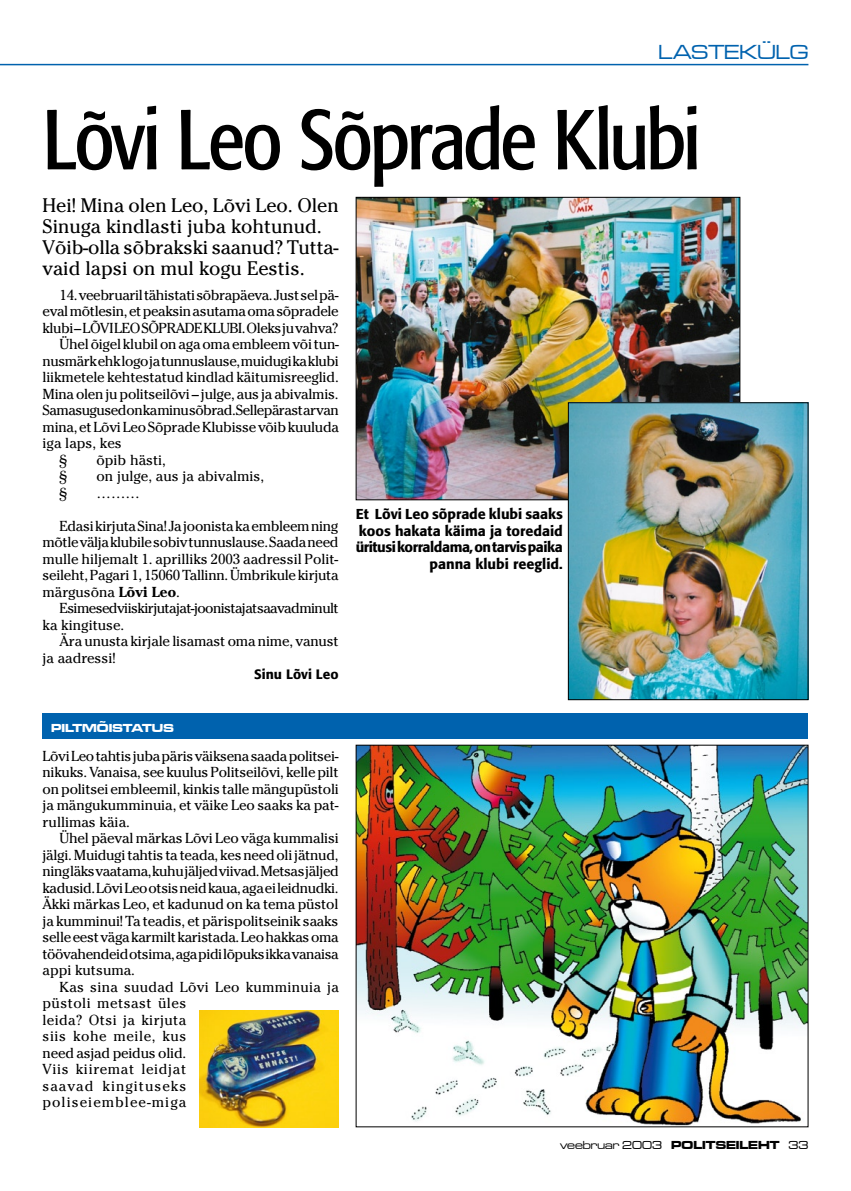
<style>
.page{position:relative;width:851px;height:1191px;background:#fff}
.page>*{position:absolute;margin:0;border:0;box-sizing:border-box;transform-origin:0 0}
.t1{font:condensed 84px "Formata";letter-spacing:-.04em;color:#000}
.t2{font:21px "Microgramma D Medi Exte";color:#0062ae}
.t3{font:19.5px/21px "Cheltenham";color:#000}
.t4{font:14.4px/16.5px "Cheltenham";letter-spacing:-.02em;color:#000;text-align:justify}
.t5{font:14.4px/16.5px "Cheltenham";letter-spacing:.03em;color:#000}
.t6{font:14.4px/16.5px "Cheltenham";letter-spacing:-.04em;color:#000}
.t7{font:14.4px "Cheltenham";color:#000}
.t8{font:500 14.25px/16.5px "Formata";letter-spacing:-.005em;color:#000;text-align:right}
.t9{font:500 13.5px "Formata";color:#000}
.t10{font:12px "Microgramma D Medi Exte";color:#000}
.t11{font:12px "Microgramma D Bold Exte";color:#fff}
.s1{font-weight:700}
.s2{font-family:"Microgramma D Bold Exte"}
</style>
<div class="page">
<hr style="left:0;top:64px;width:808px;height:1px;background:#0062ae">
<img style="left:199px;top:1010px;width:139px;height:117px">
<div style="left:43px;top:713px;width:765px;height:26px;background:#0062ae"></div>
<img style="left:358px;top:747px;width:448px;height:378px">
<img style="left:358px;top:199px;width:380px;height:299px">
<img style="left:570px;top:404px;width:236px;height:294px">
<div style="left:568px;top:402px;width:240px;height:298px;border:1px solid #000"></div>
<h2 class="t2" style="left:658px;top:39px;width:151px">LASTEKÜLG</h2>
<h1 class="t1" style="left:43px;top:90px;width:659px">Lõvi Leo Sõprade Klubi</h1>
<h3 class="t3" style="left:43px;top:194px;width:297px">Hei! Mina olen Leo, Lõvi Leo. Olen Sinuga kindlasti juba kohtunud.<br>Võib-olla sõbrakski saanud? Tutta&shy;vaid lapsi on mul kogu Eestis.</h3>
<p class="t4" style="left:60px;top:286px;width:280px">14. veebruaril tähistati sõbrapäeva. Just sel pä-</p>
<p class="t4" style="left:43px;top:303px;width:298px">eval mõtlesin, et peaksin asutama oma sõpradele</p>
<p class="t4" style="left:43px;top:319px;width:297px">klubi – LÕVI LEO SÕPRADE KLUBI. Oleks ju vahva?</p>
<p class="t4" style="left:60px;top:336px;width:281px">Ühel õigel klubil on aga oma embleem või tun-</p>
<p class="t4" style="left:43px;top:352px;width:298px">nusmärk ehk logo ja tunnuslause, muidugi ka klubi</p>
<p class="t4" style="left:43px;top:369px;width:297px">liikmetele kehtestatud kindlad käitumisreeglid.</p>
<p class="t4" style="left:43px;top:385px;width:297px">Mina olen ju politseilõvi – julge, aus ja abivalmis.</p>
<p class="t4" style="left:43px;top:402px;width:298px">Samasugused on ka minu sõbrad. Sellepärast arvan</p>
<p class="t4" style="left:43px;top:418px;width:298px">mina, et Lõvi Leo Sõprade Klubisse võib kuuluda</p>
<p class="t7" style="left:43px;top:435px;width:81px">iga laps, kes</p>
<p class="t4" style="left:60px;top:451px;width:9px">§</p>
<p class="t7" style="left:97px;top:451px;width:71px">õpib hästi,</p>
<p class="t4" style="left:60px;top:468px;width:9px">§</p>
<p class="t7" style="left:97px;top:468px;width:169px">on julge, aus ja abivalmis,</p>
<p class="t4" style="left:60px;top:484px;width:9px">§</p>
<p class="t4" style="left:97px;top:484px;width:45px">………</p>
<p class="t4" style="left:43px;top:517px;width:297px;text-indent:17px">Edasi kirjuta Sina! Ja joonista ka embleem ning mõtle välja klubile sobiv tunnuslause. Saada need mulle hiljemalt 1. aprilliks 2003 aadressil Polit&shy;seileht, Pagari 1, 15060Tallinn. Ümbrikule kirjuta märgusõna <span class="s1">Lõvi Leo</span>.</p>
<p class="t6" style="left:43px;top:600px;width:297px;text-indent:17px">Esimesed viis kirjutajat-joonistajat saavad minult ka kingituse.</p>
<p class="t4" style="left:43px;top:633px;width:297px;text-indent:17px">Ära unusta kirjale lisamast oma nime, vanust ja aadressi!</p>
<p class="t9" style="left:254px;top:666px;width:86px">Sinu Lõvi Leo</p>
<p class="t11" style="left:51px;top:719px;width:124px">PILTMÕISTATUS</p>
<p class="t4" style="left:43px;top:747px;width:298px">Lõvi Leo tahtis juba päris väiksena saada politsei&shy;nikuks. Vanaisa, see kuulus Politseilõvi, kelle pilt on politsei embleemil, kinkis talle mängupüstoli ja mängukumminuia, et väike Leo saaks ka pat&shy;rullimas käia.</p>
<p class="t4" style="left:43px;top:830px;width:298px;text-indent:17px">Ühel päeval märkas Lõvi Leo väga kummalisi jälgi. Muidugi tahtis ta teada, kes need oli jätnud, ning läks vaatama, kuhu jäljed viivad. Metsas jäljed kadusid. Lõvi Leo otsis neid kaua, aga ei leidnudki.<br>Äkki märkas Leo, et kadunud on ka tema püstol ja kumminui! Ta teadis, et pärispolitseinik saaks selle eest väga karmilt karistada. Leo hakkas oma töövahendeid otsima, aga pidi lõpuks ikka vanaisa appi kutsuma.</p>
<p class="t5" style="left:43px;top:978px;width:298px;text-indent:17px">Kas sina suudad Lõvi Leo kumminuia ja püstoli metsast üles<br>leida? Otsi ja kirjuta<br>siis kohe meile, kus<br>need asjad peidus olid.<br>Viis kiiremat leidjat<br>saavad kingituseks<br>poliseiemblee-miga</p>
<p class="t8" style="left:356px;top:506px;width:209px">Et Lõvi Leo sõprade klubi saaks koos hakata käima ja toredaid üritusi korraldama, on tarvis paika panna klubi reeglid.</p>
<p class="t10" style="left:560px;top:1137px;width:250px">veebruar 2003 <span class="s2">POLITSEILEHT</span> 33</p>
</div>
